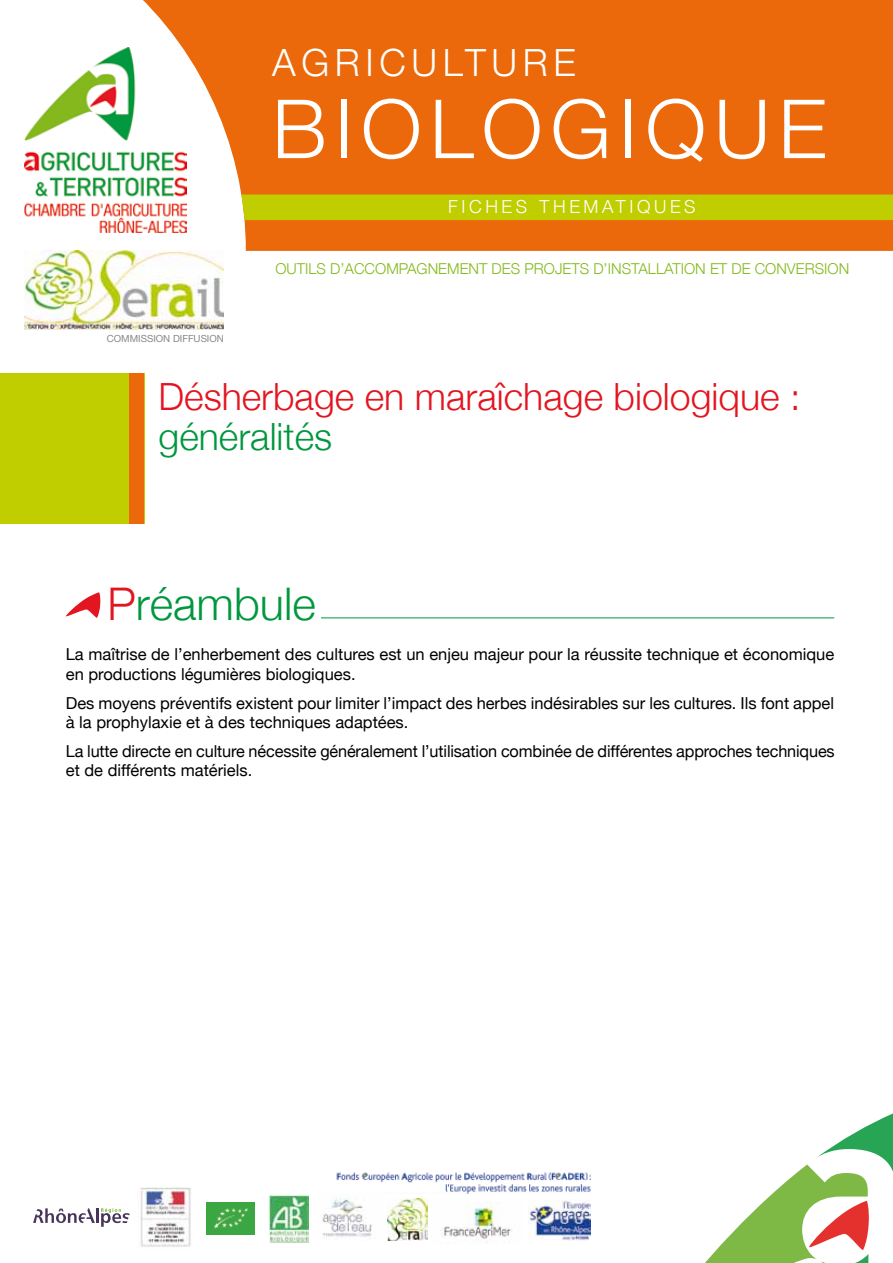
<style>
.page{position:relative;width:893px;height:1263px;background:#fff}
.page>*{position:absolute;margin:0;border:0;box-sizing:border-box;transform-origin:0 0}
.t1{font:300 81.75px "Helvetica Neue";letter-spacing:.1em;color:#fff}
.t2{font:300 45px "Helvetica Neue";color:#00973e}
.t3{font:300 37.5px "Helvetica Neue";color:#e31520}
.t4{font:300 37.5px "Helvetica Neue";letter-spacing:.15em;color:#fff}
.t5{font:300 37.5px "Helvetica Neue";color:#00973e}
.t6{font:300 18px "Helvetica Neue";letter-spacing:.2em;color:#fff}
.t7{font:16.5px/19.8px "Helvetica Neue";color:#000}
.t8{font:300 15px "Helvetica Neue";color:#83b81a}
.t9{font:9.75px "Helvetica Neue";color:#87888a}
.s1{color:#e31520}
</style>
<div class="page">
<img style="left:24px;top:57px;width:83px;height:176px">
<svg style="left:107px;top:0;width:786px;height:251px;fill:#eb690b"></svg>
<div style="left:241px;top:195px;width:652px;height:25px;background:#c0ce00"></div>
<svg style="left:705px;top:1113px;width:188px;height:150px"></svg>
<div style="left:0;top:373px;width:144px;height:151px;background:#c0ce00"></div>
<div style="left:130px;top:373px;width:14px;height:151px;background:#eb690b"></div>
<svg style="left:66px;top:592px;width:35px;height:26px"></svg>
<hr style="left:321px;top:617px;width:513px;height:1px;background:#00973e">
<img style="left:24px;top:251px;width:200px;height:79px">
<hr style="left:96px;top:1208px;width:3px;height:15px;background:#48345a">
<svg style="left:101px;top:1208px;width:29px;height:19px"></svg>
<svg style="left:33px;top:1208px;width:62px;height:15px"></svg>
<img style="left:137px;top:1188px;width:54px;height:59px">
<img style="left:206px;top:1203px;width:48px;height:32px">
<img style="left:269px;top:1195px;width:39px;height:47px">
<img style="left:528px;top:1200px;width:62px;height:41px">
<img style="left:336px;top:1172px;width:255px;height:21px">
<img style="left:322px;top:1191px;width:61px;height:46px">
<img style="left:387px;top:1198px;width:40px;height:42px">
<img style="left:440px;top:1201px;width:72px;height:39px">
<h3 class="t4" style="left:272px;top:40px;width:305px">AGRICULTURE</h3>
<h1 class="t1" style="left:272px;top:79px;width:556px">BIOLOGIQUE</h1>
<p class="t6" style="left:448px;top:196px;width:249px">FICHES THEMATIQUES</p>
<p class="t9" style="left:107px;top:333px;width:119px">Commission Di ffusion</p>
<p class="t8" style="left:275px;top:260px;width:575px">OUTILS D’ACCOMPAGNEMENT DES PROJETS D’INSTALLATION ET DE CONVERSION</p>
<h3 class="t3" style="left:159px;top:373px;width:643px">DÉSHERBAGE EN MARAÎCHAGE BIOLOGIQUE :</h3>
<h3 class="t5" style="left:159px;top:414px;width:175px">GÉNÉRALITÉS</h3>
<h2 class="t2" style="left:107px;top:576px;width:210px"><span class="s1">P</span>RÉAMBULE</h2>
<p class="t7" style="left:66px;top:644px;width:770px">La maîtrise de l’enherbement des cultures est un enjeu majeur pour la réussite technique et économique en productions légumières biologiques.</p>
<p class="t7" style="left:66px;top:692px;width:770px">Des moyens préventifs existent pour limiter l’impact des herbes indésirables sur les cultures. Ils font appel à la prophylaxie et à des techniques adaptées.</p>
<p class="t7" style="left:66px;top:741px;width:770px">La lutte directe en culture nécessite généralement l’utilisation combinée de différentes approches techniques et de différents matériels.</p>
</div>
